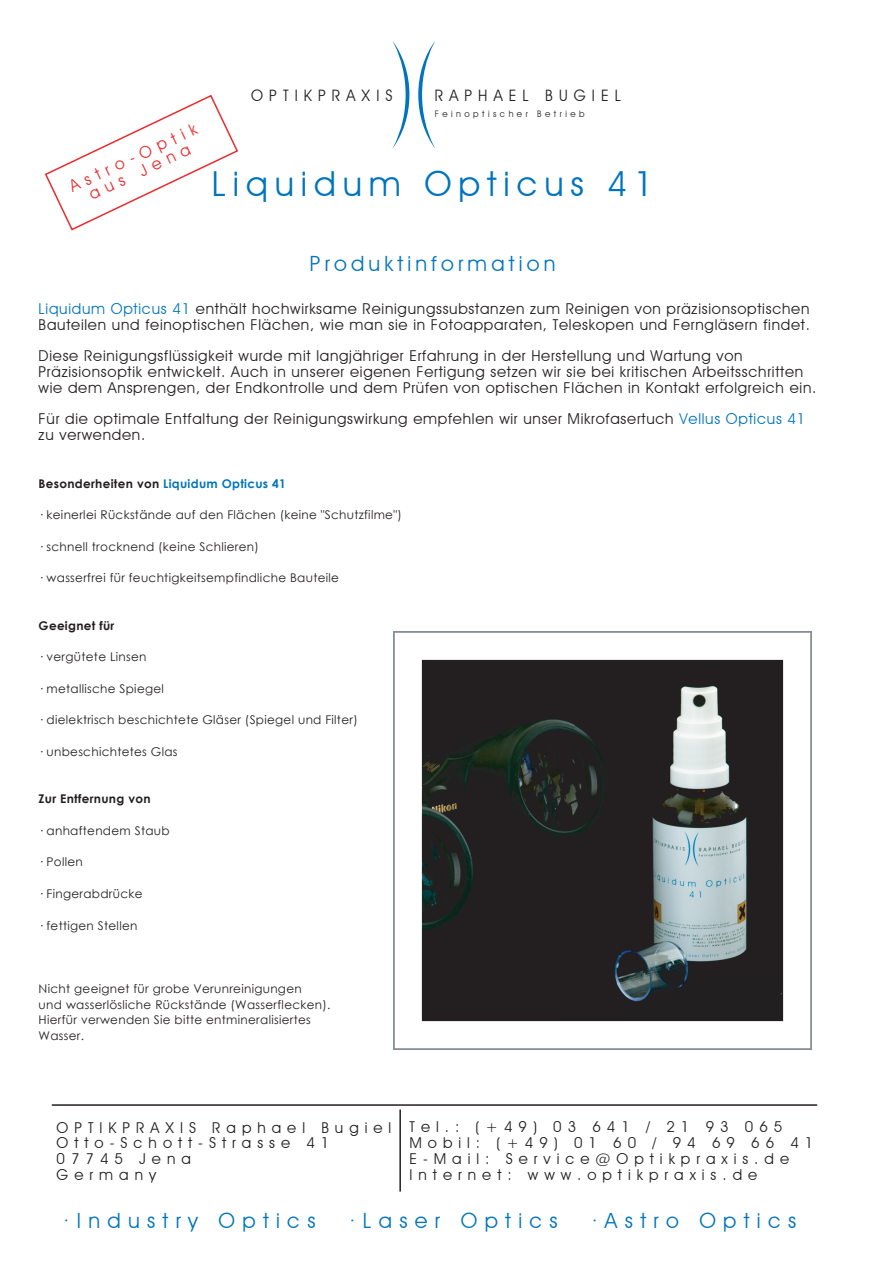
<style>
.page{position:relative;width:893px;height:1263px;background:#fff}
.page>*{position:absolute;margin:0;border:0;box-sizing:border-box;transform-origin:0 0}
.t1{font:34.5px "Avant Garde Bk BT";letter-spacing:.2em;color:#0074bd}
.t2{font:21px "Avant Garde Bk BT";letter-spacing:.35em;color:#0074bd}
.t3{font:21px "Avant Garde Bk BT";letter-spacing:.2em;color:#0074bd}
.t4{font:16.5px/15.8px "Avant Garde Bk BT";color:#ec2a2d;text-align:center;scale:.96 1}
.t5{font:15.75px "Avant Garde Bk BT";letter-spacing:.4em;color:#231f20;scale:.96 1}
.t6{font:15px/15.8px "Avant Garde Bk BT";letter-spacing:.05em;color:#231f20}
.t7{font:15px/15.8px "Avant Garde Bk BT";letter-spacing:.4em;color:#231f20}
.t8{font:12px/15.8px "Century Gothic";letter-spacing:.025em;color:#231f20}
.t9{font:700 12px "Century Gothic";letter-spacing:.025em;color:#231f20}
.t10{font:9px "Avant Garde Bk BT";letter-spacing:.4em;color:#231f20;scale:.96 1}
.s1{color:#0074bd}
</style>
<div class="page">
<svg style="left:392px;top:41px;width:17px;height:108px"></svg>
<svg style="left:418px;top:41px;width:17px;height:107px"></svg>
<svg style="left:44px;top:94px;width:194px;height:137px"></svg>
<hr style="left:52px;top:1104px;width:765px;height:2px;background:#231f20">
<hr style="left:399px;top:1109px;width:2px;height:82px;background:#231f20">
<img style="left:394px;top:631px;width:417px;height:418px">
<p class="t4" style="left:67px;top:179px;width:146px;rotate:-25deg">Astro-Optik aus Jena</p>
<p class="t5" style="left:251px;top:85px;width:149px">OPTIKPRAXIS</p>
<p class="t5" style="left:435px;top:86px;width:196px">RAPHAEL BUGIEL</p>
<p class="t10" style="left:435px;top:108px;width:158px">Feinoptischer Betrieb</p>
<h1 class="t1" style="left:212px;top:163px;width:443px">Liquidum Opticus 41</h1>
<h2 class="t3" style="left:310px;top:251px;width:247px">Produktinformation</h2>
<p class="t6" style="left:39px;top:301px;width:773px"><span class="s1">Liquidum Opticus 41</span> enthält hochwirksame Reinigungssubstanzen zum Reinigen von präzisionsoptischen<br>Bauteilen und feinoptischen Flächen, wie man sie in Fotoapparaten, Teleskopen und Ferngläsern findet.</p>
<p class="t6" style="left:39px;top:348px;width:779px">Diese Reinigungsflüssigkeit wurde mit langjähriger Erfahrung in der Herstellung und Wartung von<br>Präzisionsoptik entwickelt. Auch in unserer eigenen Fertigung setzen wir sie bei kritischen Arbeitsschritten wie dem Ansprengen, der Endkontrolle und dem Prüfen von optischen Flächen in Kontakt erfolgreich ein.</p>
<p class="t6" style="left:39px;top:411px;width:768px">Für die optimale Entfaltung der Reinigungswirkung empfehlen wir unser Mikrofasertuch <span class="s1">Vellus Opticus 41 </span>zu verwenden.</p>
<p class="t9" style="left:39px;top:474px;width:249px">Besonderheiten von <span class="s1">Liquidum Opticus 41</span></p>
<p class="t8" style="left:39px;top:507px;width:365px">· keinerlei Rückstände auf den Flächen (keine "Schutzfilme")</p>
<p class="t8" style="left:39px;top:538px;width:222px">· schnell trocknend (keine Schlieren)</p>
<p class="t8" style="left:39px;top:570px;width:302px">· wasserfrei für feuchtigkeitsempfindliche Bauteile</p>
<p class="t9" style="left:39px;top:616px;width:77px">Geeignet für</p>
<p class="t8" style="left:39px;top:649px;width:109px">· vergütete Linsen</p>
<p class="t8" style="left:39px;top:680px;width:127px">· metallische Spiegel</p>
<p class="t8" style="left:39px;top:712px;width:321px">· dielektrisch beschichtete Gläser (Spiegel und Filter)</p>
<p class="t8" style="left:39px;top:743px;width:140px">· unbeschichtetes Glas</p>
<p class="t9" style="left:39px;top:790px;width:113px">Zur Entfernung von</p>
<p class="t8" style="left:39px;top:822px;width:133px">· anhaftendem Staub</p>
<p class="t8" style="left:39px;top:854px;width:46px">· Pollen</p>
<p class="t8" style="left:39px;top:886px;width:105px">· Fingerabdrücke</p>
<p class="t8" style="left:39px;top:917px;width:100px">· fettigen Stellen</p>
<p class="t8" style="left:39px;top:980px;width:293px">Nicht geeignet für grobe Verunreinigungen<br>und wasserlösliche Rückstände (Wasserflecken).<br>Hierfür verwenden Sie bitte entmineralisiertes Wasser.</p>
<p class="t7" style="left:57px;top:1119px;width:336px">OPTIKPRAXIS Raphael Bugiel<br>Otto-Schott-Strasse 41<br>07745 Jena<br>Germany</p>
<p class="t7" style="left:410px;top:1119px;width:405px">Tel.: (+49) 03 641 / 21 93 065<br>Mobil: (+49) 01 60 / 94 69 66 41<br>E-Mail: Service@Optikpraxis.de<br>Internet: www.optikpraxis.de</p>
<h2 class="t2" style="left:64px;top:1208px;width:254px">·Industry Optics</h2>
<h2 class="t2" style="left:349px;top:1208px;width:210px">·Laser Optics</h2>
<h2 class="t2" style="left:592px;top:1208px;width:206px">·Astro Optics</h2>
</div>
